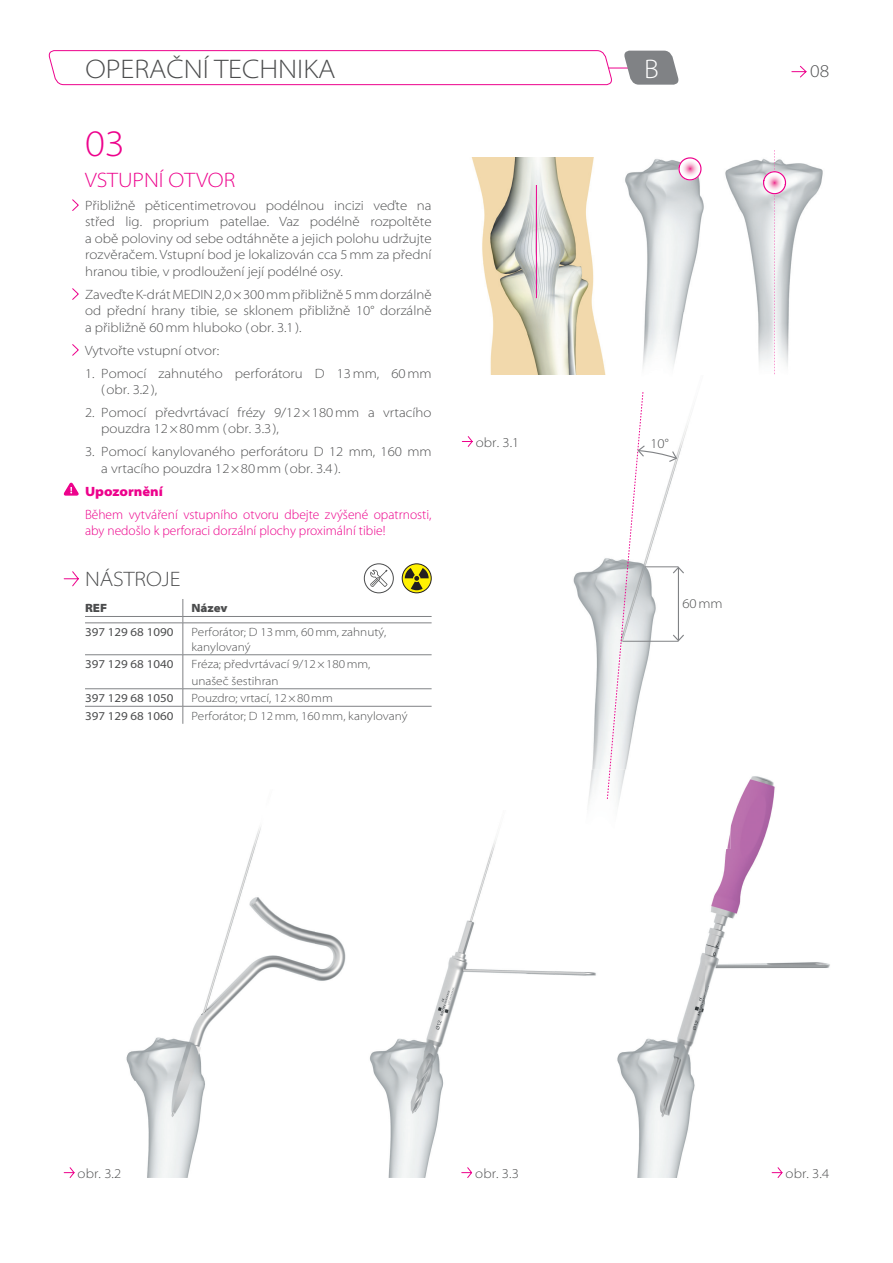
<style>
.page{position:relative;width:893px;height:1263px;background:#fff}
.page>*{position:absolute;margin:0;border:0;box-sizing:border-box;transform-origin:0 0}
.t1{font:300 semi-expanded 37.5px "Myriad Pro";color:#ed028c}
.t2{font:300 semi-expanded 27px "Myriad Pro";color:#4b4c4d}
.t3{font:300 semi-expanded 27px "Myriad Pro";color:#fff}
.t4{font:300 semi-expanded 21px "Myriad Pro";color:#ed028c}
.t5{font:300 semi-expanded 21px "Myriad Pro";color:#4b4c4d}
.t6{font:300 semi-expanded 18px "Myriad Pro";color:#4b4c4d}
.t7{font:300 semi-expanded 13.5px/16.5px "Myriad Pro";color:#4b4c4d}
.t8{font:300 13.5px/16.5px "Myriad Pro";color:#ed028c}
.t9{font:900 semi-expanded 13.5px "Myriad Pro";color:#ed028c}
.t10{font:300 semi-expanded 12px/14.4px "Myriad Pro";color:#4b4c4d}
.t11{font:semi-expanded 12px "Myriad Pro";color:#4b4c4d}
.t12{font:900 semi-expanded 12px "Myriad Pro";color:#4b4c4d}
.s1{font-stretch:normal}
</style>
<div class="page">
<svg style="left:791px;top:65px;width:16px;height:13px"></svg>
<hr style="left:64px;top:68px;width:570px;height:1px;background:#ed028c">
<svg style="left:48px;top:50px;width:565px;height:35px"></svg>
<svg style="left:623px;top:51px;width:56px;height:34px;background:#959699"></svg>
<img style="left:126px;top:827px;width:190px;height:351px">
<img style="left:316px;top:839px;width:240px;height:339px">
<img style="left:704px;top:776px;width:126px;height:231px">
<img style="left:556px;top:953px;width:148px;height:225px">
<svg style="left:72px;top:199px;width:7px;height:12px"></svg>
<svg style="left:72px;top:288px;width:7px;height:12px"></svg>
<svg style="left:72px;top:344px;width:7px;height:12px"></svg>
<svg style="left:63px;top:482px;width:16px;height:14px"></svg>
<svg style="left:461px;top:436px;width:12px;height:11px"></svg>
<svg style="left:771px;top:1167px;width:12px;height:11px"></svg>
<svg style="left:461px;top:1166px;width:12px;height:12px"></svg>
<svg style="left:63px;top:1167px;width:12px;height:11px"></svg>
<img style="left:471px;top:157px;width:135px;height:217px">
<img style="left:625px;top:159px;width:198px;height:216px">
<img style="left:573px;top:423px;width:116px;height:347px">
<img style="left:520px;top:839px;width:36px;height:10px">
<img style="left:588px;top:770px;width:142px;height:79px">
<svg style="left:677px;top:157px;width:25px;height:24px"></svg>
<img style="left:680px;top:160px;width:20px;height:18px">
<hr style="left:536px;top:185px;width:1px;height:113px;background:#ed028c">
<svg style="left:762px;top:150px;width:25px;height:224px"></svg>
<img style="left:765px;top:174px;width:19px;height:18px">
<svg style="left:607px;top:392px;width:78px;height:407px"></svg>
<hr style="left:645px;top:567px;width:33px;height:1px;background:#808285">
<hr style="left:622px;top:641px;width:56px;height:1px;background:#808285">
<svg style="left:63px;top:571px;width:16px;height:16px"></svg>
<svg style="left:402px;top:564px;width:29px;height:29px"></svg>
<div style="left:402px;top:563px;width:30px;height:30px;border:1px solid #231f20;border-radius:50%"></div>
<svg style="left:405px;top:568px;width:24px;height:22px"></svg>
<svg style="left:183px;top:599px;width:1px;height:24px"></svg>
<hr style="left:85px;top:623px;width:98px;height:1px;background:#808285">
<hr style="left:183px;top:623px;width:249px;height:1px;background:#808285">
<hr style="left:183px;top:623px;width:1px;height:31px;background:#808285">
<hr style="left:85px;top:654px;width:98px;height:1px;background:#808285">
<hr style="left:183px;top:654px;width:249px;height:1px;background:#808285">
<hr style="left:183px;top:655px;width:1px;height:34px;background:#808285">
<hr style="left:85px;top:688px;width:98px;height:1px;background:#808285">
<hr style="left:183px;top:688px;width:249px;height:1px;background:#808285">
<hr style="left:85px;top:706px;width:98px;height:1px;background:#808285">
<hr style="left:183px;top:706px;width:249px;height:1px;background:#808285">
<svg style="left:183px;top:689px;width:1px;height:35px"></svg>
<hr style="left:85px;top:616px;width:98px;height:1px;background:#808285">
<hr style="left:183px;top:616px;width:249px;height:1px;background:#808285">
<svg style="left:370px;top:570px;width:17px;height:17px"></svg>
<div style="left:364px;top:563px;width:30px;height:30px;border:1px solid #4b4c4d;border-radius:50%"></div>
<h2 class="t2" style="left:85px;top:54px;width:252px">OPERAČNí TECHNIKA</h2>
<h2 class="t3" style="left:644px;top:54px;width:16px">B</h2>
<h3 class="t6" style="left:810px;top:61px;width:21px">08</h3>
<h1 class="t1" style="left:85px;top:122px;width:41px">03</h1>
<h3 class="t4" style="left:85px;top:168px;width:152px">VsTUPNí OTVOR</h3>
<p class="t7" style="left:85px;top:197px;width:348px;text-align:justify">Přibližně pěticentimetrovou podélnou incizi veďte na střed lig. proprium patellae. Vaz podélně rozpoltěte a obě poloviny od sebe odtáhněte a jejich polohu udržujte rozvěračem. Vstupní bod je lokalizován cca 5mm za přední hranou tibie, v prodloužení její podélné osy.</p>
<p class="t7" style="left:85px;top:286px;width:348px;text-align:justify">Zaveďte K-drát MEDIN 2,0×300mm přibližně 5mm dorzálně od přední hrany tibie, se sklonem přibližně 10° dorzálně a přibližně 60mm hluboko (obr. 3.1).</p>
<p class="t7" style="left:85px;top:342px;width:136px">Vytvořte vstupní otvor:</p>
<p class="t7" style="left:101px;top:365px;width:332px;text-indent:-16px">1. Pomocí zahnutého perforátoru D 13 mm, 60 mm ( obr. 3.2 ),</p>
<p class="t7" style="left:101px;top:404px;width:332px;text-indent:-16px">2. Pomocí předvrtávací frézy 9/12<span class="s1">×</span>180mm a vrtacího pouzdra 12<span class="s1">×</span>80mm (obr. 3.3),</p>
<p class="t7" style="left:101px;top:444px;width:332px;text-indent:-16px">3. Pomocí kanylovaného perforátoru D 12 mm, 160 mm a vrtacího pouzdra 12<span class="s1">×</span>80 mm (obr. 3.4).</p>
<p class="t9" style="left:85px;top:483px;width:79px">Upozornění</p>
<p class="t8" style="left:85px;top:506px;width:348px">Během vytváření vstupního otvoru dbejte zvýšené opatrnosti, aby nedošlo k perforaci dorzální plochy proximální tibie!</p>
<h3 class="t5" style="left:85px;top:567px;width:97px">NásTROjE</h3>
<p class="t12" style="left:85px;top:601px;width:24px">REF</p>
<p class="t12" style="left:191px;top:601px;width:38px">Název</p>
<p class="t11" style="left:85px;top:625px;width:90px">397 129 68 1090</p>
<p class="t10" style="left:191px;top:625px;width:196px">Perforátor; D 13 mm, 60 mm, zahnutý, kanylovaný</p>
<p class="t11" style="left:85px;top:657px;width:90px">397 129 68 1040</p>
<p class="t10" style="left:191px;top:656px;width:180px;line-height:16.5px">Fréza; předvrtávací 9/12<span class="s1">×</span>180mm, unašeč šestihran</p>
<p class="t11" style="left:85px;top:691px;width:90px">397 129 68 1050</p>
<p class="t10" style="left:191px;top:691px;width:143px">Pouzdro; vrtací, 12 <span class="s1">×</span> 80 mm</p>
<p class="t11" style="left:85px;top:709px;width:90px">397 129 68 1060</p>
<p class="t10" style="left:191px;top:708px;width:218px">Perforátor; D 12mm, 160mm, kanylovaný</p>
<p class="t7" style="left:476px;top:434px;width:45px">obr. 3.1</p>
<p class="t7" style="left:650px;top:436px;width:20px">10°</p>
<p class="t7" style="left:682px;top:596px;width:42px">60mm</p>
<p class="t7" style="left:78px;top:1165px;width:45px">obr. 3.2</p>
<p class="t7" style="left:475px;top:1165px;width:45px">obr. 3.3</p>
<p class="t7" style="left:786px;top:1165px;width:45px">obr. 3.4</p>
</div>
